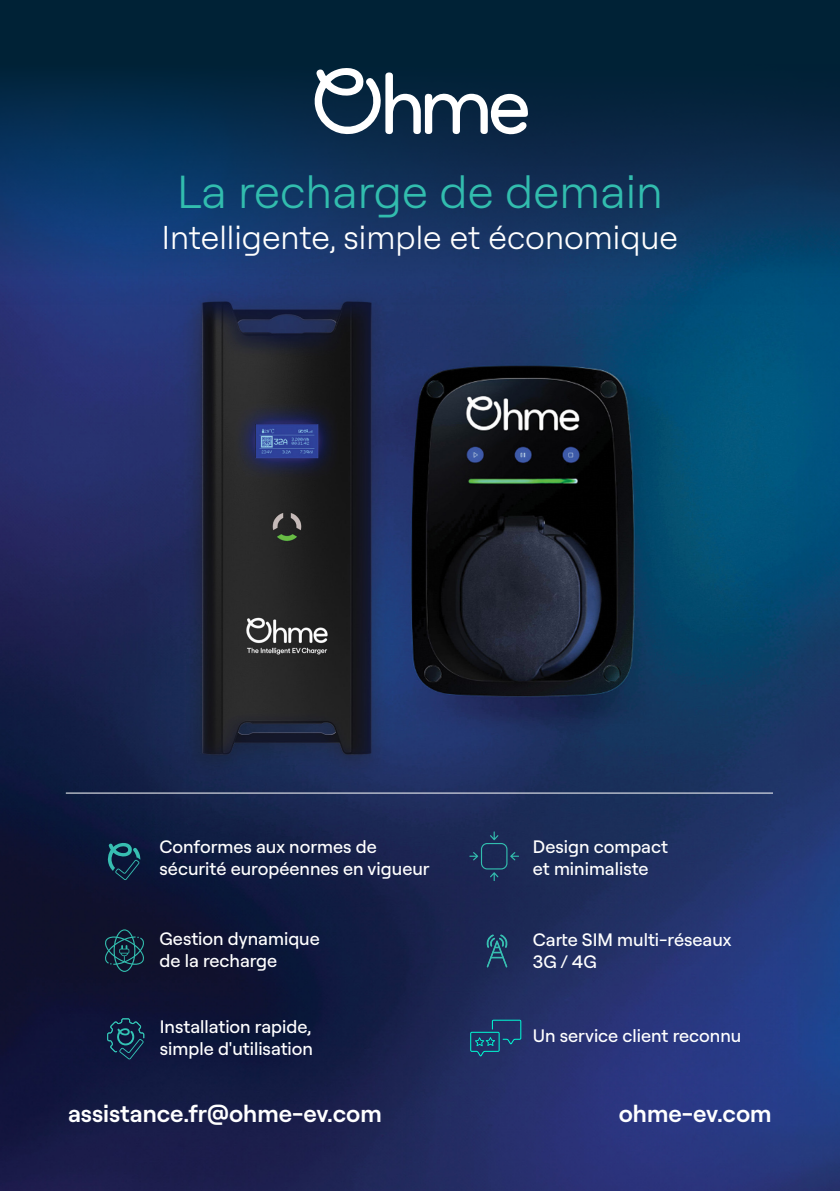
<style>
.page{position:relative;width:840px;height:1191px;background:#fff}
.page>*{position:absolute;margin:0;border:0;box-sizing:border-box;transform-origin:0 0}
.t1{font:300 46.2px "Roobert";color:#32bdae}
.t2{font:300 33px "Roobert";color:#fff}
.t3{font:600 24px "Roobert";color:#fff}
.t4{font:500 18px/22px "Roobert";color:#fff}
</style>
<div class="page">
<img style="left:0;top:305px;width:839px;height:886px">
<svg style="left:0;top:59px;width:839px;height:246px;background:#0e325c"></svg>
<hr style="left:66px;top:792px;width:706px;height:1px;background:#fff">
<svg style="left:314px;top:68px;width:213px;height:67px"></svg>
<div style="left:0;top:0;width:839px;height:59px;background:#002236"></div>
<svg style="left:107px;top:843px;width:33px;height:37px"></svg>
<svg style="left:485px;top:934px;width:23px;height:33px"></svg>
<svg style="left:469px;top:831px;width:49px;height:50px;background:#1c335a"></svg>
<svg style="left:105px;top:929px;width:39px;height:43px;background:#163646"></svg>
<svg style="left:107px;top:1018px;width:37px;height:41px;background:#153651"></svg>
<svg style="left:470px;top:1019px;width:51px;height:37px;background:#1e4670"></svg>
<p class="t1" style="left:177px;top:159px;width:487px">La recharge de demain</p>
<p class="t2" style="left:162px;top:214px;width:517px">Intelligente, simple et économique</p>
<p class="t4" style="left:159px;top:834px;width:271px">Conformes aux normes de sécurité européennes en vigueur</p>
<p class="t4" style="left:532px;top:834px;width:136px">Design compact et minimaliste</p>
<p class="t4" style="left:159px;top:926px;width:162px">Gestion dynamique de la recharge</p>
<p class="t4" style="left:532px;top:928px;width:200px">Carte SIM multi-réseaux<br>3G / 4G</p>
<p class="t4" style="left:160px;top:1015px;width:155px">Installation rapide, simple d'utilisation</p>
<p class="t4" style="left:532px;top:1023px;width:210px">Un service client reconnu</p>
<p class="t3" style="left:68px;top:1096px;width:315px">assistance.fr@ohme-ev.com</p>
<p class="t3" style="left:618px;top:1096px;width:154px">ohme-ev.com</p>
</div>
